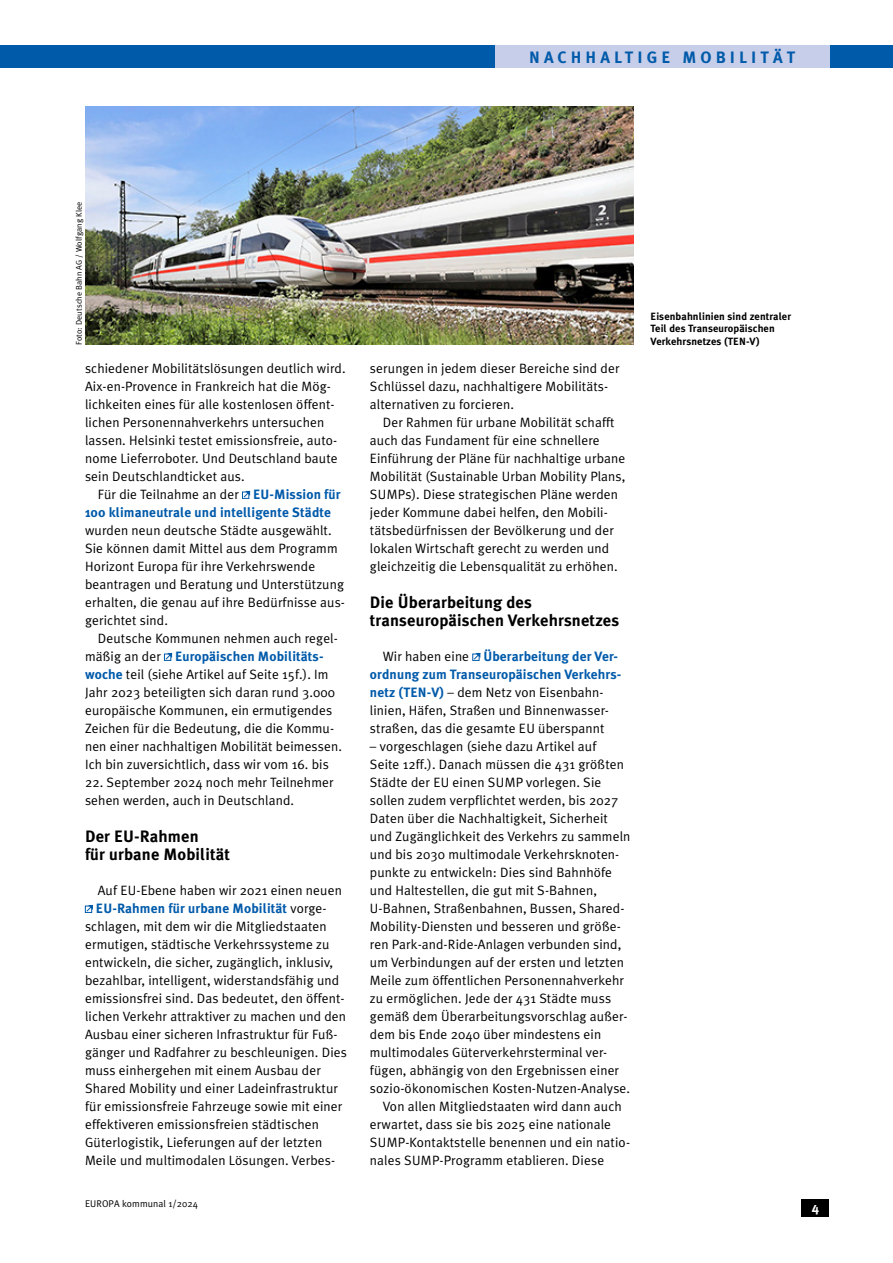
<style>
.page{position:relative;width:893px;height:1263px;background:#fff}
.page>*{position:absolute;margin:0;border:0;box-sizing:border-box;transform-origin:0 0}
.t1{font:700 16.5px/18px "Meta Plus";letter-spacing:.01em;color:#000}
.t2{font:700 16.5px "Meta Plus";letter-spacing:.25em;color:#005aaa}
.t3{font:13.5px/18px "Meta Plus Normal";letter-spacing:.01em;color:#000}
.t4{font:700 13.5px/18px "Meta Plus";letter-spacing:.01em;color:#005aaa;text-align:right}
.t5{font:700 13.5px "Meta Plus";color:#fff}
.t6{font:700 10.5px/12.8px "Meta Plus";letter-spacing:.01em;color:#000}
.t7{font:9.75px "Meta Plus Normal";letter-spacing:.01em;color:#000}
.t8{font:8.25px "Meta Plus Normal";letter-spacing:.01em;color:#000}
.s1{font-family:"Meta Plus";font-weight:700;color:#005aaa}
.s2{font-family:"Meta Plus Normal";font-weight:400;color:#000}
</style>
<div class="page">
<div style="left:0;top:46px;width:893px;height:22px;background:#005aaa"></div>
<div style="left:495px;top:46px;width:334px;height:22px;background:#c7cee9"></div>
<div style="left:242px;top:492px;width:7px;height:7px;border:1px solid #005aaa"></div>
<svg style="left:243px;top:490px;width:8px;height:8px"></svg>
<div style="left:164px;top:654px;width:7px;height:7px;border:1px solid #005aaa"></div>
<svg style="left:165px;top:652px;width:8px;height:8px"></svg>
<div style="left:85px;top:906px;width:7px;height:7px;border:1px solid #005aaa"></div>
<svg style="left:86px;top:905px;width:7px;height:7px"></svg>
<div style="left:472px;top:654px;width:7px;height:7px;border:1px solid #005aaa"></div>
<svg style="left:473px;top:652px;width:8px;height:8px"></svg>
<img style="left:85px;top:106px;width:549px;height:238px">
<div style="left:801px;top:1199px;width:28px;height:17px;background:#000"></div>
<p class="t2" style="left:529px;top:48px;width:268px">NACHHALTIGE MOBILITÄT</p>
<p class="t8" style="left:74px;top:345px;width:145px;rotate:-90deg">Foto: Deutsche Bahn AG / Wolfgang Klee</p>
<p class="t3" style="left:85px;top:359px;width:262px">schiedener Mobilitätslösungen deutlich wird.<br>Aix-en-Provence in Frankreich hat die Mög&shy;lichkeiten eines für alle kostenlosen öffent&shy;lichen Personennahverkehrs untersuchen lassen. Helsinki testet emissionsfreie, auto&shy;nome Lieferroboter. Und Deutschland baute sein Deutschlandticket aus.</p>
<p class="t3" style="left:98px;top:485px;width:244px">Für die Teilnahme an der <span class="s1">EU-Mission für</span></p>
<p class="t4" style="left:85px;top:503px;width:248px">100 klimaneutrale und intelligente Städte</p>
<p class="t3" style="left:85px;top:521px;width:261px">wurden neun deutsche Städte ausgewählt.<br>Sie können damit Mittel aus dem Programm Horizont Europa für ihre Verkehrswende beantragen und Beratung und Unterstützung erhalten, die genau auf ihre Bedürfnisse aus&shy;gerichtet sind.</p>
<p class="t3" style="left:98px;top:629px;width:242px">Deutsche Kommunen nehmen auch regel-</p>
<p class="t4" style="left:85px;top:647px;width:239px"><span class="s2">mäßig an der</span> Europäischen Mobilitäts-</p>
<p class="t3" style="left:85px;top:665px;width:258px"><span class="s1">woche</span> teil (siehe Artikel auf Seite 15f.). Im Jahr 2023 beteiligten sich daran rund 3.000 europäische Kommunen, ein ermutigendes Zeichen für die Bedeutung, die die Kommu&shy;nen einer nachhaltigen Mobilität beimessen.<br>Ich bin zuversichtlich, dass wir vom 16. bis</p>
<p class="t3" style="left:85px;top:773px;width:250px">22. September 2024 noch mehr Teilnehmer sehen werden, auch in Deutschland.</p>
<p class="t1" style="left:85px;top:827px;width:146px">Der EU-Rahmen<br>für urbane Mobilität</p>
<p class="t3" style="left:98px;top:881px;width:246px">Auf EU-Ebene haben wir 2021 einen neuen</p>
<p class="t4" style="left:96px;top:899px;width:232px">EU-Rahmen für urbane Mobilität <span class="s2">vorge-</span></p>
<p class="t3" style="left:85px;top:917px;width:263px">schlagen, mit dem wir die Mitgliedstaaten ermutigen, städtische Verkehrssysteme zu entwickeln, die sicher, zugänglich, inklusiv, bezahlbar, intelligent, widerstandsfähig und emissionsfrei sind. Das bedeutet, den öffent&shy;lichen Verkehr attraktiver zu machen und den Ausbau einer sicheren Infrastruktur für Fuß&shy;gänger und Radfahrer zu beschleunigen. Dies muss einhergehen mit einem Ausbau der Shared Mobility und einer Ladeinfrastruktur für emissionsfreie Fahrzeuge sowie mit einer effektiveren emissionsfreien städtischen Güterlogistik, Lieferungen auf der letzten Meile und multimodalen Lösungen. Verbes-</p>
<p class="t7" style="left:85px;top:1198px;width:115px">EUROPA kommunal 1/2024</p>
<p class="t3" style="left:370px;top:359px;width:251px">serungen in jedem dieser Bereiche sind der<br>Schlüssel dazu, nachhaltigere Mobilitäts&shy;alternativen zu forcieren.</p>
<p class="t3" style="left:370px;top:413px;width:257px;text-indent:13px">Der Rahmen für urbane Mobilität schafft auch das Fundament für eine schnellere Einführung der Pläne für nachhaltige urbane Mobilität (Sustainable Urban Mobility Plans, SUMPs). Diese strategischen Pläne werden jeder Kommune dabei helfen, den Mobili&shy;tätsbedürfnissen der Bevölkerung und der lokalen Wirtschaft gerecht zu werden und gleichzeitig die Lebensqualität zu erhöhen.</p>
<p class="t1" style="left:370px;top:593px;width:251px">Die Überarbeitung des transeuropäischen Verkehrsnetzes</p>
<p class="t4" style="left:370px;top:647px;width:253px"><span class="s2">Wir haben eine</span> Überarbeitung der Ver&shy;ordnung zum Transeuropäischen Verkehrs-</p>
<p class="t3" style="left:370px;top:683px;width:239px"><span class="s1">netz (TEN-V)</span> – dem Netz von Eisenbahn&shy;linien, Häfen, Straßen und Binnenwasser&shy;straßen, das die gesamte EU überspannt</p>
<p class="t3" style="left:370px;top:737px;width:228px">– vorgeschlagen (siehe dazu Artikel auf</p>
<p class="t3" style="left:370px;top:755px;width:256px">Seite 12ff.). Danach müssen die 431 größten</p>
<p class="t3" style="left:370px;top:773px;width:233px">Städte der EU einen SUMP vorlegen. Sie</p>
<p class="t3" style="left:370px;top:791px;width:250px">sollen zudem verpflichtet werden, bis 2027</p>
<p class="t3" style="left:370px;top:809px;width:240px">Daten über die Nachhaltigkeit, Sicherheit</p>
<p class="t3" style="left:370px;top:827px;width:262px">und Zugänglichkeit des Verkehrs zu sammeln</p>
<p class="t3" style="left:370px;top:845px;width:251px">und bis 2030 multimodale Verkehrsknoten-</p>
<p class="t3" style="left:370px;top:863px;width:244px">punkte zu entwickeln: Dies sind Bahnhöfe</p>
<p class="t3" style="left:370px;top:881px;width:229px">und Haltestellen, die gut mit S-Bahnen,</p>
<p class="t3" style="left:370px;top:899px;width:256px">U-Bahnen, Straßenbahnen, Bussen, Shared-</p>
<p class="t3" style="left:370px;top:917px;width:252px">Mobility-Diensten und besseren und größe-</p>
<p class="t3" style="left:370px;top:935px;width:253px">ren Park-and-Ride-Anlagen verbunden sind,</p>
<p class="t3" style="left:370px;top:953px;width:255px">um Verbindungen auf der ersten und letzten</p>
<p class="t3" style="left:370px;top:971px;width:256px">Meile zum öffentlichen Personennahverkehr</p>
<p class="t3" style="left:370px;top:989px;width:243px">zu ermöglichen. Jede der 431 Städte muss</p>
<p class="t3" style="left:370px;top:1007px;width:259px">gemäß dem Überarbeitungsvorschlag außer-</p>
<p class="t3" style="left:370px;top:1025px;width:233px">dem bis Ende 2040 über mindestens ein</p>
<p class="t3" style="left:370px;top:1043px;width:239px">multimodales Güterverkehrsterminal ver-</p>
<p class="t3" style="left:370px;top:1061px;width:251px">fügen, abhängig von den Ergebnissen einer</p>
<p class="t3" style="left:370px;top:1079px;width:262px">sozio-ökonomischen Kosten-Nutzen-Analyse.</p>
<p class="t3" style="left:383px;top:1097px;width:240px">Von allen Mitgliedstaaten wird dann auch</p>
<p class="t3" style="left:370px;top:1115px;width:243px">erwartet, dass sie bis 2025 eine nationale</p>
<p class="t3" style="left:370px;top:1133px;width:260px">SUMP-Kontaktstelle benennen und ein natio-</p>
<p class="t3" style="left:370px;top:1151px;width:236px">nales SUMP-Programm etablieren. Diese</p>
<p class="t6" style="left:651px;top:309px;width:142px">Eisenbahnlinien sind zentraler<br>Teil des Transeuropäischen<br>Verkehrsnetzes (TEN-V)</p>
<p class="t5" style="left:812px;top:1199px;width:9px">4</p>
</div>
